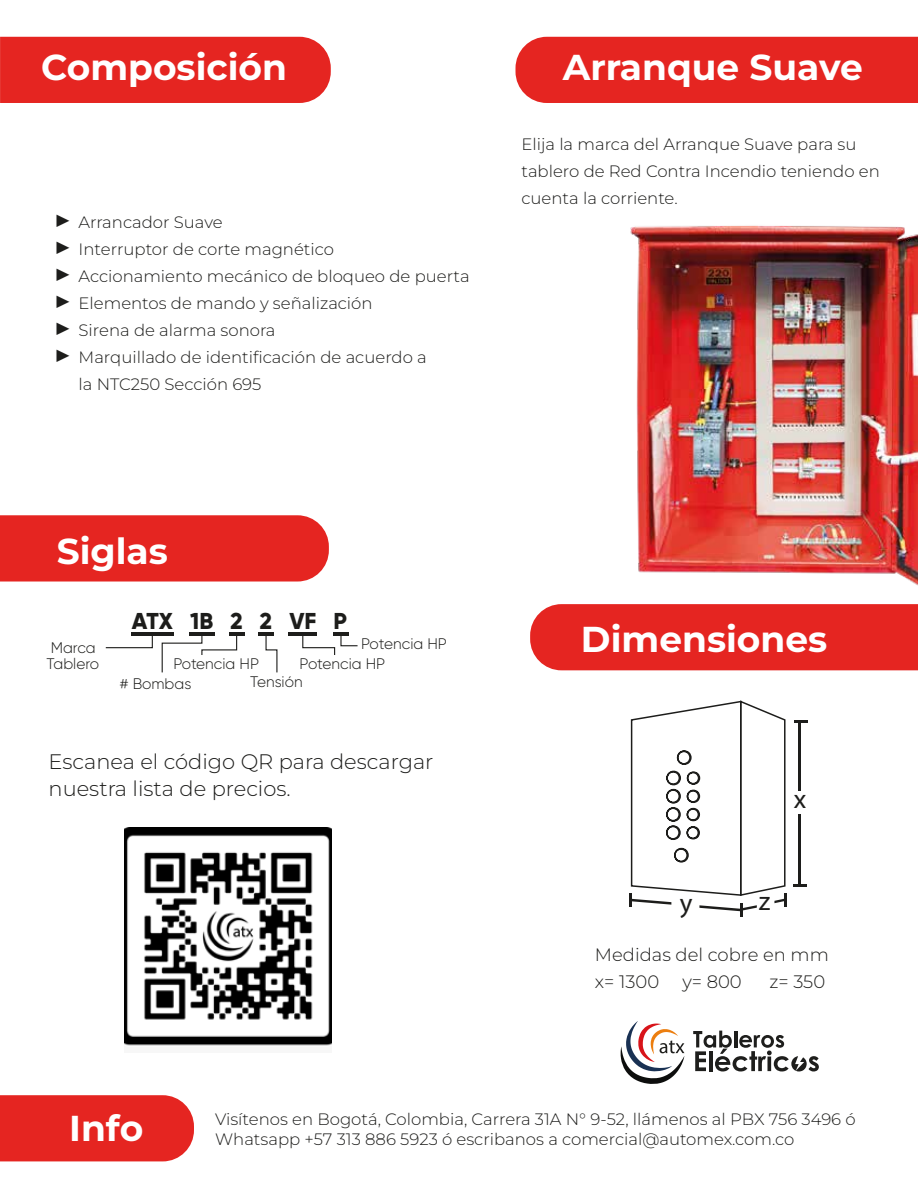
<style>
.page{position:relative;width:918px;height:1188px;background:#fff}
.page>*{position:absolute;margin:0;border:0;box-sizing:border-box;transform-origin:0 0}
.t1{font:700 36px "Montserrat";color:#fff}
.t2{font:27px "Myriad Pro";color:#1d1d1b}
.t3{font:800 22.95px "Gilroy";color:#1d1d1b}
.t4{font:300 21px/27px "Montserrat";color:#1d1d1b}
.t5{font:300 18px/27px "Montserrat";color:#1d1d1b}
.t6{font:300 16.5px/27px "Montserrat";color:#1d1d1b}
.t7{font:300 15.3px/15.3px "Gilroy";color:#1d1d1b}
.s1{font-family:"Haettenschweiler";font-weight:400;font-size:18px}
</style>
<div class="page">
<div style="left:0;top:37px;width:331px;height:66px;background:#e52521"></div>
<div style="left:516px;top:37px;width:402px;height:66px;background:#e52521"></div>
<div style="left:530px;top:604px;width:388px;height:66px;background:#e52521"></div>
<div style="left:0;top:515px;width:329px;height:67px;background:#e52521"></div>
<div style="left:0;top:1095px;width:194px;height:66px;background:#e52521"></div>
<svg style="left:693px;top:1031px;width:126px;height:40px"></svg>
<svg style="left:621px;top:1021px;width:63px;height:63px"></svg>
<hr style="left:794px;top:720px;width:14px;height:3px;background:#1d1d1b">
<hr style="left:740px;top:903px;width:3px;height:14px;background:#1d1d1b">
<svg style="left:793px;top:884px;width:14px;height:2px"></svg>
<svg style="left:630px;top:700px;width:157px;height:211px"></svg>
<hr style="left:798px;top:721px;width:3px;height:70px;background:#1d1d1b">
<hr style="left:798px;top:814px;width:3px;height:70px;background:#1d1d1b">
<hr style="left:131px;top:632px;width:42px;height:4px;background:#1d1d1b">
<hr style="left:189px;top:632px;width:25px;height:4px;background:#1d1d1b">
<hr style="left:229px;top:632px;width:15px;height:4px;background:#1d1d1b">
<hr style="left:258px;top:632px;width:16px;height:4px;background:#1d1d1b">
<hr style="left:333px;top:632px;width:16px;height:4px;background:#1d1d1b">
<hr style="left:288px;top:632px;width:29px;height:4px;background:#1d1d1b">
<svg style="left:105px;top:636px;width:48px;height:13px"></svg>
<svg style="left:161px;top:633px;width:77px;height:40px"></svg>
<svg style="left:265px;top:636px;width:13px;height:37px"></svg>
<svg style="left:302px;top:636px;width:56px;height:19px"></svg>
<img style="left:125px;top:827px;width:207px;height:219px">
<img style="left:620px;top:225px;width:298px;height:380px">
<h1 class="t1" style="left:41px;top:44px;width:247px">Composición</h1>
<h1 class="t1" style="left:563px;top:44px;width:302px">Arranque Suave</h1>
<p class="t6" style="left:54px;top:208px;width:170px"><span class="s1">►</span> Arrancador Suave</p>
<p class="t6" style="left:54px;top:235px;width:281px"><span class="s1">►</span> Interruptor de corte magnético</p>
<p class="t6" style="left:54px;top:262px;width:417px"><span class="s1">►</span> Accionamiento mecánico de bloqueo de puerta</p>
<p class="t6" style="left:54px;top:289px;width:320px"><span class="s1">►</span> Elementos de mando y señalización</p>
<p class="t6" style="left:54px;top:316px;width:223px"><span class="s1">►</span> Sirena de alarma sonora</p>
<p class="t6" style="left:54px;top:343px;width:374px"><span class="s1">►</span> Marquillado de identificación de acuerdo a</p>
<p class="t6" style="left:79px;top:370px;width:184px">la NTC250 Sección 695</p>
<p class="t6" style="left:521px;top:131px;width:360px">Elija la marca del Arranque Suave para su tablero de Red Contra Incendio teniendo en cuenta la corriente.</p>
<h1 class="t1" style="left:57px;top:527px;width:113px">Siglas</h1>
<p class="t7" style="left:47px;top:640px;width:54px">Marca<br>Tablero</p>
<h3 class="t3" style="left:132px;top:606px;width:217px">ATX 1B 2 2 VF P</h3>
<p class="t7" style="left:361px;top:636px;width:87px">Potencia HP</p>
<p class="t7" style="left:173px;top:656px;width:87px">Potencia HP</p>
<p class="t7" style="left:300px;top:656px;width:87px">Potencia HP</p>
<p class="t7" style="left:119px;top:676px;width:74px"># Bombas</p>
<p class="t7" style="left:250px;top:674px;width:54px">Tensión</p>
<p class="t4" style="left:49px;top:747px;width:386px">Escanea el código QR para descargar nuestra lista de precios.</p>
<h1 class="t1" style="left:581px;top:615px;width:248px">Dimensiones</h1>
<h2 class="t2" style="left:794px;top:782px;width:14px">x</h2>
<h2 class="t2" style="left:680px;top:887px;width:14px">y</h2>
<h2 class="t2" style="left:759px;top:884px;width:13px">z</h2>
<p class="t5" style="left:595px;top:941px;width:236px">Medidas del cobre en mm x= 1300</p>
<p class="t5" style="left:682px;top:968px;width:61px">y= 800</p>
<p class="t5" style="left:770px;top:968px;width:57px">z= 350</p>
<h1 class="t1" style="left:69px;top:1104px;width:75px">Info</h1>
<p class="t6" style="left:215px;top:1109px;width:642px;line-height:19.8px">Visítenos en Bogotá, Colombia, Carrera 31A N° 9-52, llámenos al PBX 756 3496 ó<br>Whatsapp +57 313 886 5923 ó escribanos a comercial@automex.com.co</p>
</div>
